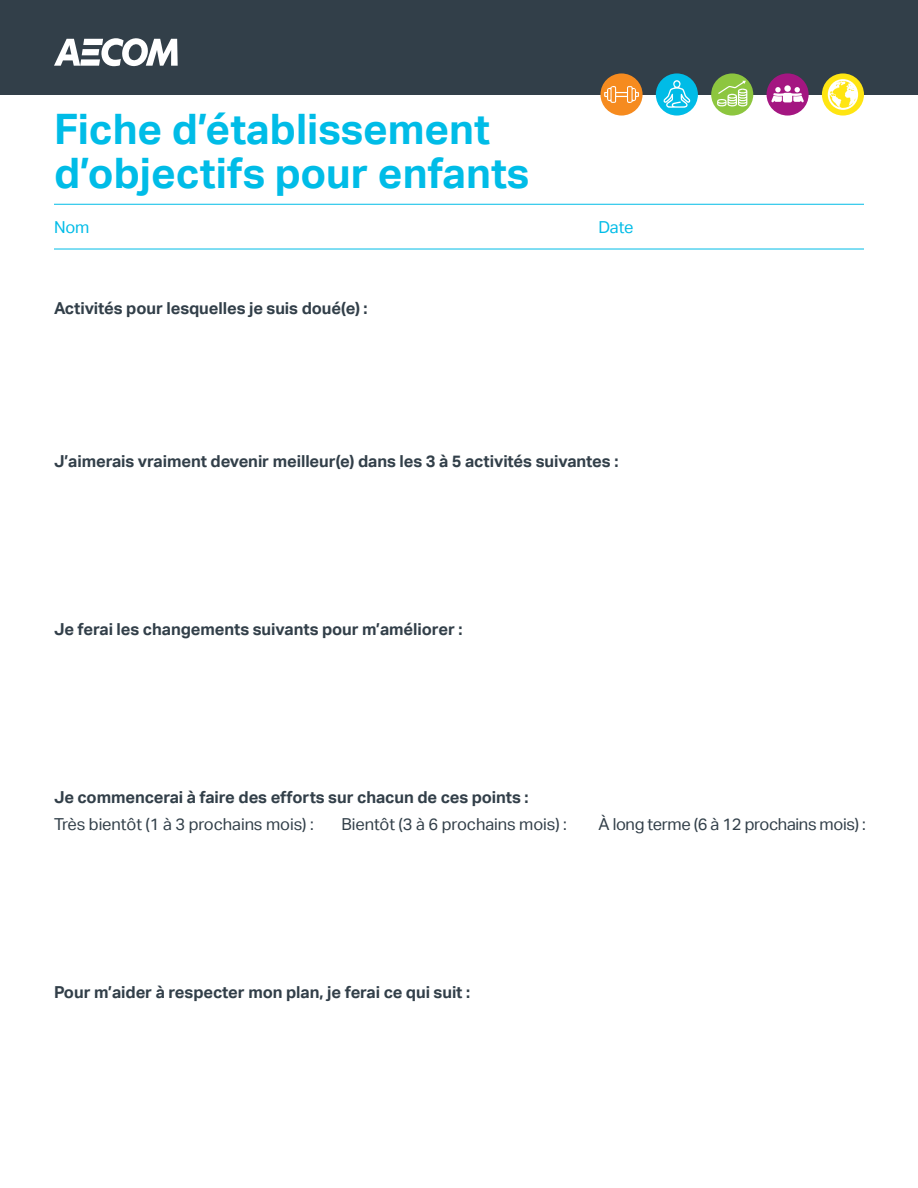
<style>
.page{position:relative;width:918px;height:1188px;background:#fff}
.page>*{position:absolute;margin:0;border:0;box-sizing:border-box;transform-origin:0 0}
.t1{font:700 42px/43.5px "AECOM Sans";color:#00bce7}
.t2{font:700 16.5px "AECOM Sans";letter-spacing:-.005em;color:#323f49}
.t3{font:16.5px "AECOM Sans";letter-spacing:-.005em;color:#323f49}
.t4{font:16.5px "AECOM Sans";letter-spacing:-.005em;color:#00bce7}
</style>
<div class="page">
<div style="left:0;top:0;width:918px;height:94px;background:#323f49"></div>
<div style="left:600px;top:73px;width:43px;height:43px;background:#f68b1f;border-radius:50%"></div>
<svg style="left:604px;top:86px;width:35px;height:17px"></svg>
<div style="left:656px;top:73px;width:42px;height:43px;background:#00bce7;border-radius:50%"></div>
<svg style="left:663px;top:80px;width:27px;height:28px"></svg>
<div style="left:711px;top:73px;width:42px;height:43px;background:#8dc63f;border-radius:50%"></div>
<svg style="left:717px;top:81px;width:30px;height:26px"></svg>
<div style="left:767px;top:73px;width:42px;height:43px;background:#a41681;border-radius:50%"></div>
<svg style="left:771px;top:87px;width:33px;height:15px"></svg>
<div style="left:822px;top:73px;width:42px;height:43px;background:#ffe512;border-radius:50%"></div>
<svg style="left:828px;top:79px;width:30px;height:31px"></svg>
<svg style="left:54px;top:38px;width:124px;height:29px"></svg>
<hr style="left:54px;top:249px;width:810px;height:1px;background:#00bce7">
<hr style="left:54px;top:204px;width:810px;height:1px;background:#00bce7">
<h1 class="t1" style="left:54px;top:106px;width:477px">Fiche d’établissement d’objectifs pour enfants</h1>
<p class="t4" style="left:54px;top:216px;width:37px">Nom</p>
<p class="t2" style="left:54px;top:297px;width:315px">Activités pour lesquelles je suis doué(e) :</p>
<p class="t4" style="left:599px;top:216px;width:36px">Date</p>
<p class="t2" style="left:54px;top:450px;width:566px">J’aimerais vraiment devenir meilleur(e) dans les 3 à 5 activités suivantes :</p>
<p class="t2" style="left:54px;top:618px;width:410px">Je ferai les changements suivants pour m’améliorer :</p>
<p class="t2" style="left:54px;top:786px;width:476px">Je commencerai à faire des efforts sur chacun de ces points :</p>
<p class="t3" style="left:54px;top:813px;width:261px">Très bientôt (1 à 3 prochains mois) :</p>
<p class="t3" style="left:341px;top:813px;width:227px">Bientôt (3 à 6 prochains mois) :</p>
<p class="t3" style="left:599px;top:813px;width:269px">À long terme (6 à 12 prochains mois) :</p>
<p class="t2" style="left:54px;top:980px;width:418px">Pour m’aider à respecter mon plan, je ferai ce qui suit :</p>
</div>
